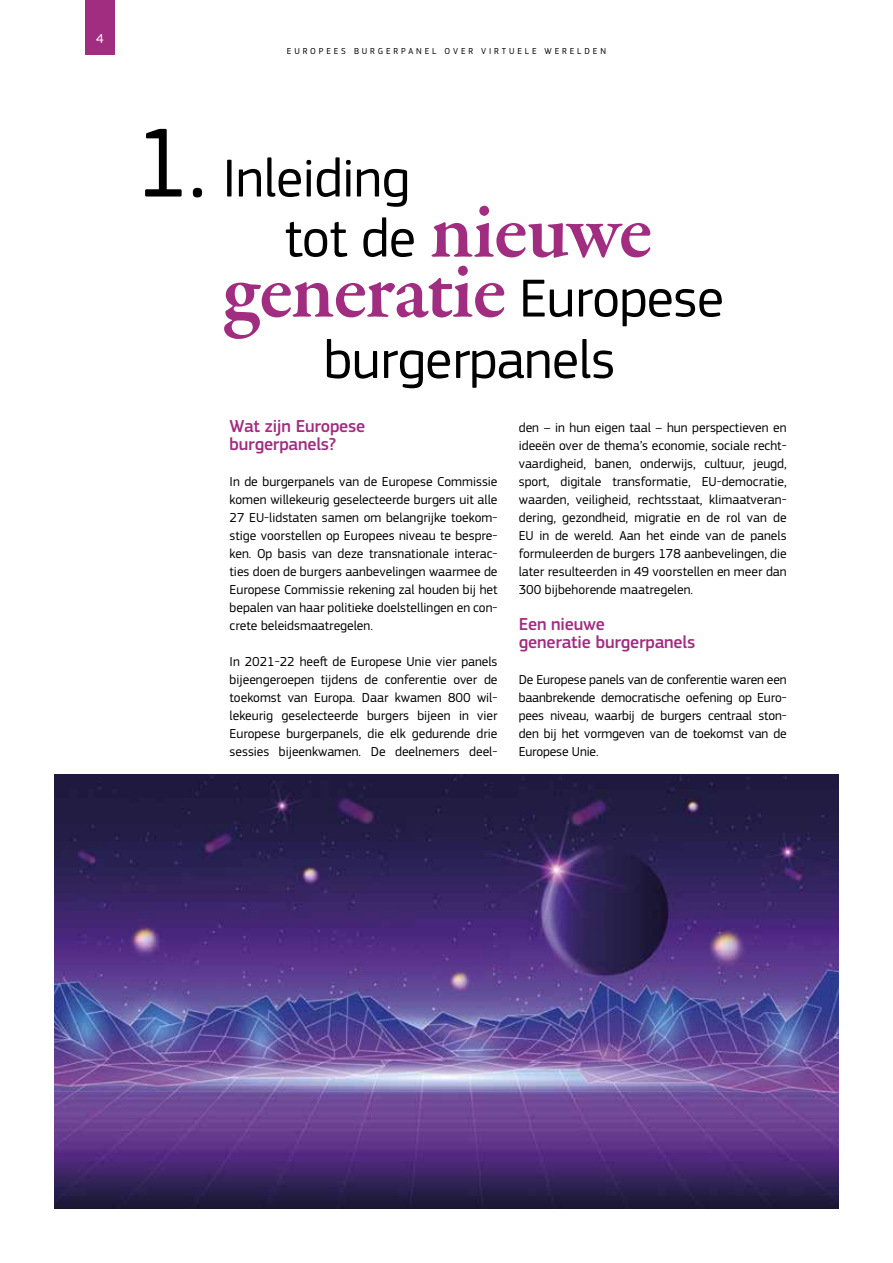
<style>
.page{position:relative;width:893px;height:1263px;background:#fff}
.page>*{position:absolute;margin:0;border:0;box-sizing:border-box;transform-origin:0 0}
.t1{font:600 82.5px/60px "Garamond Premr Pro";letter-spacing:-.02em;color:#a12d80;text-align:center}
.t2{font:55.5px "EC Square Sans Pro";letter-spacing:-.01em;color:#000}
.t3{font:500 18px/18px "EC Square Sans Pro";letter-spacing:-.01em;color:#a12d80}
.t4{font:13.5px/18px "EC Square Sans Pro";color:#000;text-align:justify}
.t5{font:13.5px "EC Square Sans Pro";color:#fff}
.t6{font:9px "EC Square Sans Pro";letter-spacing:.32em;color:#000}
.s1{font-size:102px}
.s2{font-family:"EC Square Sans Pro";font-weight:400;font-size:55.5px;color:#000}
</style>
<div class="page">
<div style="left:85px;top:0;width:30px;height:54px;background:#a12d80"></div>
<img style="left:54px;top:774px;width:785px;height:435px">
<p class="t5" style="left:96px;top:30px;width:9px">4</p>
<p class="t6" style="left:287px;top:46px;width:321px">EUROPEES BURGERPANEL OVER VIRTUELE WERELDEN</p>
<h2 class="t2" style="left:133px;top:146px;width:278px"><span class="s1">1.</span> Inleiding</h2>
<h1 class="t1" style="left:222px;top:202px;width:503px"><span class="s2">tot de</span> nieuwe generatie <span class="s2">Europese</span></h1>
<h2 class="t2" style="left:324px;top:327px;width:293px">burgerpanels</h2>
<h3 class="t3" style="left:230px;top:417px;width:137px">Wat zijn Europese burgerpanels?</h3>
<p class="t4" style="left:230px;top:473px;width:269px">In de burgerpanels van de Europese Commissie komen willekeurig geselecteerde burgers uit alle 27 EU-lidstaten samen om belangrijke toekom&shy;stige voorstellen op Europees niveau te bespre&shy;ken. Op basis van deze transnationale interac&shy;ties doen de burgers aanbevelingen waarmee de Europese Commissie rekening zal houden bij het bepalen van haar politieke doelstellingen en con&shy;crete beleidsmaatregelen.</p>
<p class="t4" style="left:230px;top:653px;width:269px">In 2021-22 heeft de Europese Unie vier panels bijeengeroepen tijdens de conferentie over de toekomst van Europa. Daar kwamen 800 wil&shy;lekeurig geselecteerde burgers bijeen in vier Europese burgerpanels, die elk gedurende drie sessies bijeenkwamen. De deelnemers deel-</p>
<p class="t4" style="left:519px;top:419px;width:269px">den – in hun eigen taal – hun perspectieven en ideeën over de thema’s economie, sociale recht&shy;vaardigheid, banen, onderwijs, cultuur, jeugd, sport, digitale transformatie, EU-democratie, waarden, veiligheid, rechtsstaat, klimaatveran&shy;dering, gezondheid, migratie en de rol van de EU in de wereld. Aan het einde van de panels formuleerden de burgers 178 aanbevelingen, die later resulteerden in 49 voorstellen en meer dan 300 bijbehorende maatregelen.</p>
<h3 class="t3" style="left:519px;top:615px;width:178px">Een nieuwe<br>generatie burgerpanels</h3>
<p class="t4" style="left:519px;top:671px;width:269px">De Europese panels van de conferentie waren een baanbrekende democratische oefening op Euro&shy;pees niveau, waarbij de burgers centraal ston&shy;den bij het vormgeven van de toekomst van de Europese Unie.</p>
</div>
